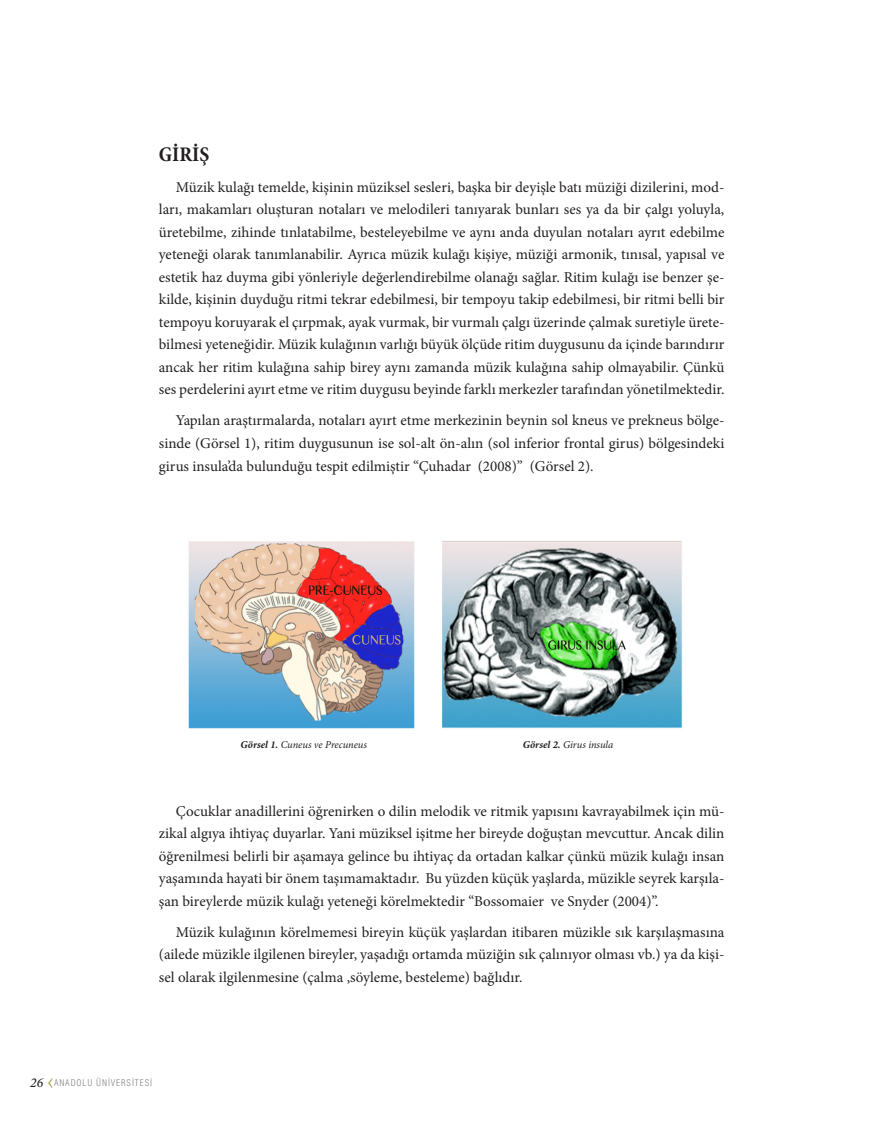
<style>
.page{position:relative;width:893px;height:1127px;background:#fff}
.page>*{position:absolute;margin:0;border:0;box-sizing:border-box;transform-origin:0 0}
.t1{font:700 condensed 21px "Minion Pro";color:#231f20}
.t2{font:15px/22.5px "Minion Pro";color:#231f20;text-align:justify}
.t3{font:italic 10.5px "Minion Pro";letter-spacing:-.005em;color:#231f20}
.t4{font:300 condensed 9px "Helvetica";letter-spacing:.1em;color:#808285}
.s1{font-weight:700}
.s2{font-family:"Minion Pro";font-weight:500;font-style:italic;font-stretch:normal;font-size:13.5px;color:#231f20}
</style>
<div class="page">
<svg style="left:48px;top:1078px;width:4px;height:10px"></svg>
<img style="left:188px;top:541px;width:227px;height:188px">
<img style="left:442px;top:541px;width:241px;height:188px">
<h1 class="t1" style="left:159px;top:140px;width:52px">GİRİŞ</h1>
<p class="t2" style="left:159px;top:176px;width:567px;text-indent:17px">Müzik kulağı temelde, kişinin müziksel sesleri, başka bir deyişle batı müziği dizilerini, mod&shy;ları, makamları oluşturan notaları ve melodileri tanıyarak bunları ses ya da bir çalgı yoluyla, üretebilme, zihinde tınlatabilme, besteleyebilme ve aynı anda duyulan notaları ayrıt edebilme yeteneği olarak tanımlanabilir. Ayrıca müzik kulağı kişiye, müziği armonik, tınısal, yapısal ve estetik haz duyma gibi yönleriyle değerlendirebilme olanağı sağlar. Ritim kulağı ise benzer şe&shy;kilde, kişinin duyduğu ritmi tekrar edebilmesi, bir tempoyu takip edebilmesi, bir ritmi belli bir tempoyu koruyarak el çırpmak, ayak vurmak, bir vurmalı çalgı üzerinde çalmak suretiyle ürete&shy;bilmesi yeteneğidir. Müzik kulağının varlığı büyük ölçüde ritim duygusunu da içinde barındırır ancak her ritim kulağına sahip birey aynı zamanda müzik kulağına sahip olmayabilir. Çünkü ses perdelerini ayırt etme ve ritim duygusu beyinde farklı merkezler tarafından yönetilmektedir.</p>
<p class="t2" style="left:159px;top:409px;width:567px;text-indent:17px">Yapılan araştırmalarda, notaları ayırt etme merkezinin beynin sol kneus ve prekneus bölge&shy;sinde (Görsel 1), ritim duygusunun ise sol-alt ön-alın (sol inferior frontal girus) bölgesindeki girus insula’da bulunduğu tespit edilmiştir “Çuhadar (2008)” (Görsel 2).</p>
<p class="t3" style="left:240px;top:737px;width:128px"><span class="s1">Görsel 1.</span> Cuneus ve Precuneus</p>
<p class="t3" style="left:523px;top:737px;width:92px"><span class="s1">Görsel 2.</span> Girus insula</p>
<p class="t2" style="left:159px;top:799px;width:567px;text-indent:17px">Çocuklar anadillerini öğrenirken o dilin melodik ve ritmik yapısını kavrayabilmek için mü&shy;zikal algıya ihtiyaç duyarlar. Yani müziksel işitme her bireyde doğuştan mevcuttur. Ancak dilin öğrenilmesi belirli bir aşamaya gelince bu ihtiyaç da ortadan kalkar çünkü müzik kulağı insan yaşamında hayati bir önem taşımamaktadır. Bu yüzden küçük yaşlarda, müzikle seyrek karşıla&shy;şan bireylerde müzik kulağı yeteneği körelmektedir “Bossomaier ve Snyder (2004)”.</p>
<p class="t2" style="left:159px;top:920px;width:567px;text-indent:17px">Müzik kulağının körelmemesi bireyin küçük yaşlardan itibaren müzikle sık karşılaşmasına (ailede müzikle ilgilenen bireyler, yaşadığı ortamda müziğin sık çalınıyor olması vb.) ya da kişi&shy;sel olarak ilgilenmesine (çalma ,söyleme, besteleme) bağlıdır.</p>
<p class="t4" style="left:30px;top:1078px;width:123px"><span class="s2">26</span> ANADOLU ÜNİVERSİTESİ</p>
</div>
